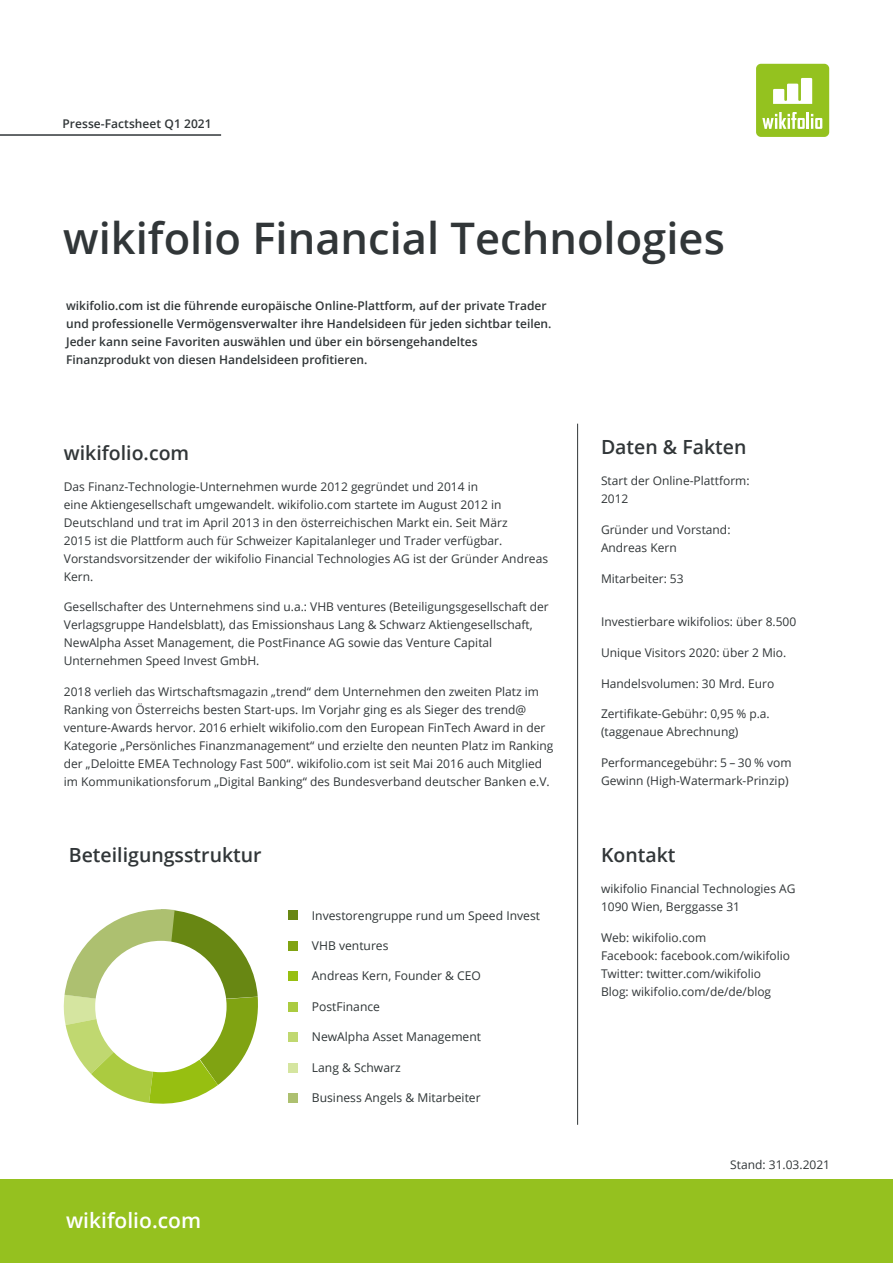
<style>
.page{position:relative;width:893px;height:1263px;background:#fff}
.page>*{position:absolute;margin:0;border:0;box-sizing:border-box;transform-origin:0 0}
.t1{font:600 43.5px "Open Sans";color:#313638}
.t2{font:600 21px "Open Sans";color:#fff}
.t3{font:600 19.5px "Open Sans";color:#313638}
.t4{font:12.15px "Open Sans";color:#2d3435}
.t5{font:12px/18px "Open Sans";color:#313638}
.t6{font:600 12px/18px "Open Sans";color:#313638}
</style>
<div class="page">
<div style="left:0;top:1179px;width:893px;height:84px;background:#95c11f"></div>
<hr style="left:577px;top:424px;width:1px;height:701px;background:#313638">
<svg style="left:64px;top:909px;width:194px;height:195px"></svg>
<div style="left:95px;top:941px;width:132px;height:131px;background:#fff;border-radius:50%"></div>
<div style="left:288px;top:1093px;width:10px;height:10px;background:#adc070"></div>
<div style="left:288px;top:1062px;width:10px;height:10px;background:#d5e5a0"></div>
<div style="left:288px;top:1032px;width:10px;height:10px;background:#c0d870"></div>
<div style="left:288px;top:1002px;width:10px;height:10px;background:#abcb40"></div>
<div style="left:288px;top:971px;width:10px;height:10px;background:#97bf11"></div>
<div style="left:288px;top:941px;width:10px;height:10px;background:#80a312"></div>
<div style="left:288px;top:910px;width:10px;height:10px;background:#688713"></div>
<div style="left:756px;top:64px;width:73px;height:73px;background:#94c21f;border-radius:5px"></div>
<svg style="left:773px;top:78px;width:39px;height:26px"></svg>
<svg style="left:762px;top:112px;width:60px;height:17px"></svg>
<hr style="left:0;top:134px;width:221px;height:2px;background:#313638">
<p class="t6" style="left:62px;top:115px;width:151px">Presse-Factsheet Q1 2021</p>
<h1 class="t1" style="left:63px;top:208px;width:663px">wikifolio Financial Technologies</h1>
<p class="t6" style="left:66px;top:296px;width:487px">wikifolio.com ist die führende europäische Online-Plattform, auf der private Trader und professionelle Vermögensverwalter ihre Handelsideen für jeden sichtbar teilen.<br>Jeder kann seine Favoriten auswählen und über ein börsengehandeltes Finanzprodukt von diesen Handelsideen profitieren.</p>
<h3 class="t3" style="left:64px;top:439px;width:127px">wikifolio.com</h3>
<p class="t5" style="left:64px;top:477px;width:486px">Das Finanz-Technologie-Unternehmen wurde 2012 gegründet und 2014 in<br>eine Aktiengesellschaft umgewandelt. wikifolio.com startete im August 2012 in Deutschland und trat im April 2013 in den österreichischen Markt ein. Seit März<br>2015 ist die Plattform auch für Schweizer Kapitalanleger und Trader verfügbar.<br>Vorstandsvorsitzender der wikifolio Financial Technologies AG ist der Gründer Andreas Kern.</p>
<p class="t5" style="left:64px;top:598px;width:486px">Gesellschafter des Unternehmens sind u.a.: VHB ventures (Beteiligungsgesellschaft der Verlagsgruppe Handelsblatt), das Emissionshaus Lang &amp; Schwarz Aktiengesellschaft, NewAlpha Asset Management, die PostFinance AG sowie das Venture Capital Unternehmen Speed Invest GmbH.</p>
<p class="t5" style="left:64px;top:682px;width:491px">2018 verlieh das Wirtschaftsmagazin „trend“ dem Unternehmen den zweiten Platz im Ranking von Österreichs besten Start-ups. Im Vorjahr ging es als Sieger des trend@ venture-Awards hervor. 2016 erhielt wikifolio.com den European FinTech Award in der Kategorie „Persönliches Finanzmanagement“ und erzielte den neunten Platz im Ranking der „Deloitte EMEA Technology Fast 500“. wikifolio.com ist seit Mai 2016 auch Mitglied im Kommunikationsforum „Digital Banking“ des Bundesverband deutscher Banken e.V.</p>
<h3 class="t3" style="left:69px;top:841px;width:194px">Beteiligungsstruktur</h3>
<h2 class="t2" style="left:66px;top:1206px;width:136px">wikifolio.com</h2>
<p class="t4" style="left:312px;top:907px;width:230px">Investorengruppe rund um Speed Invest</p>
<p class="t4" style="left:312px;top:937px;width:78px">VHB ventures</p>
<p class="t4" style="left:312px;top:968px;width:171px">Andreas Kern, Founder &amp; CEO</p>
<p class="t4" style="left:312px;top:998px;width:70px">PostFinance</p>
<p class="t4" style="left:312px;top:1028px;width:171px">NewAlpha Asset Management</p>
<p class="t4" style="left:312px;top:1059px;width:90px">Lang &amp; Schwarz</p>
<p class="t4" style="left:312px;top:1089px;width:170px">Business Angels &amp; Mitarbeiter</p>
<h3 class="t3" style="left:601px;top:434px;width:147px">Daten &amp; Fakten</h3>
<p class="t5" style="left:601px;top:471px;width:150px">Start der Online-Plattform:<br>2012</p>
<p class="t5" style="left:601px;top:520px;width:131px">Gründer und Vorstand:<br>Andreas Kern</p>
<p class="t5" style="left:601px;top:569px;width:84px">Mitarbeiter: 53</p>
<p class="t5" style="left:601px;top:612px;width:197px">Investierbare wikifolios: über 8.500</p>
<p class="t5" style="left:601px;top:643px;width:187px">Unique Visitors 2020: über 2 Mio.</p>
<p class="t5" style="left:601px;top:674px;width:175px">Handelsvolumen: 30 Mrd. Euro</p>
<p class="t5" style="left:601px;top:705px;width:170px">Zertifikate-Gebühr: 0,95 % p.a. (taggenaue Abrechnung)</p>
<p class="t5" style="left:601px;top:753px;width:192px">Performancegebühr: 5 – 30 % vom<br>Gewinn (High-Watermark-Prinzip)</p>
<h3 class="t3" style="left:601px;top:841px;width:76px">Kontakt</h3>
<p class="t5" style="left:601px;top:879px;width:196px">wikifolio Financial Technologies AG<br>1090 Wien, Berggasse 31</p>
<p class="t5" style="left:601px;top:928px;width:191px">Web: wikifolio.com<br>Facebook: facebook.com/wikifolio<br>Twitter: twitter.com/wikifolio<br>Blog: wikifolio.com/de/de/blog</p>
<p class="t5" style="left:730px;top:1155px;width:101px">Stand: 31.03.2021</p>
</div>
